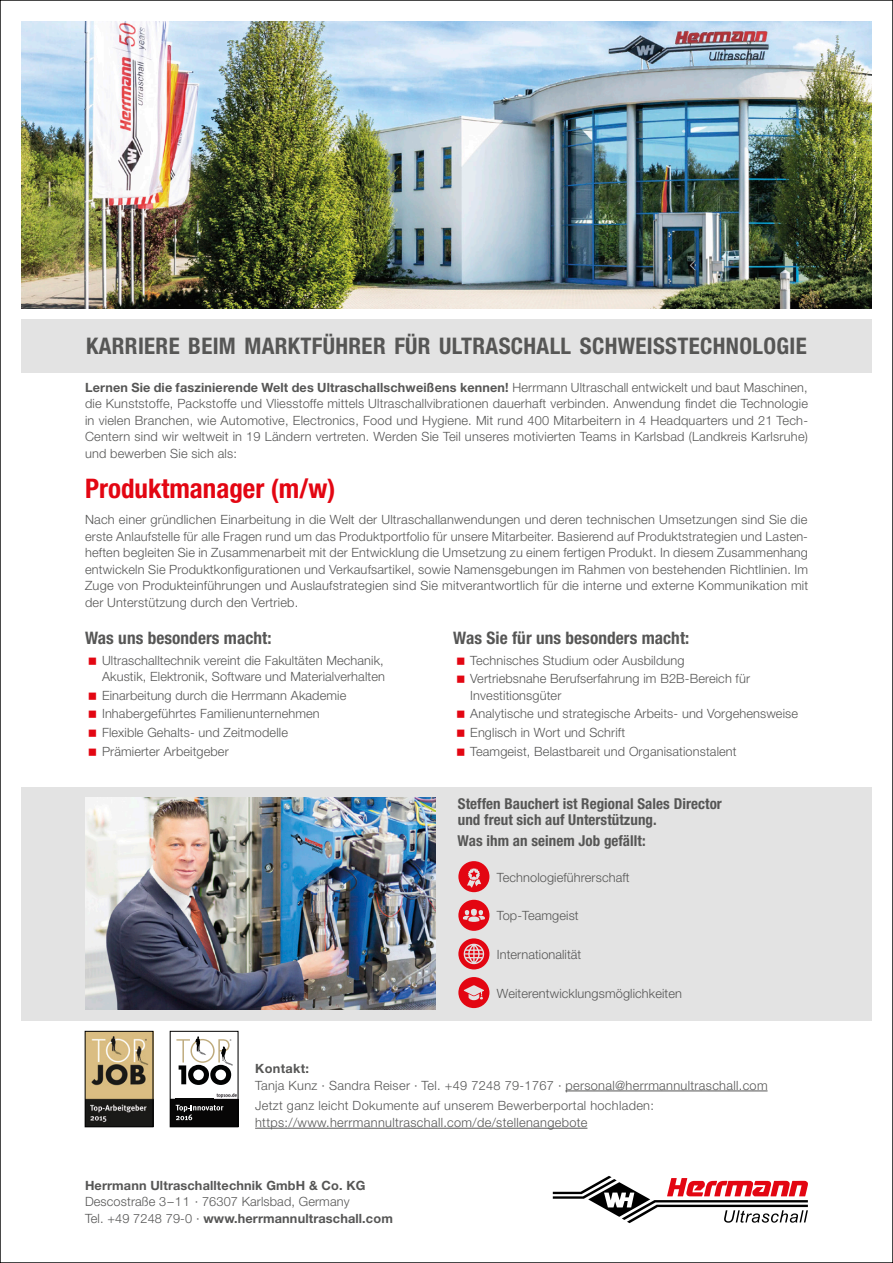
<style>
.page{position:relative;width:893px;height:1263px;background:#fff}
.page>*{position:absolute;margin:0;border:0;box-sizing:border-box;transform-origin:0 0}
.Fließtext{font:700 condensed 27px "Helvetica Neue LT Pro";color:#e30612}
.t1{font:700 condensed 22.95px "Helvetica Neue LT Pro";letter-spacing:.015em;color:#565655}
.Fließtext-2{font:700 condensed 17.25px "Helvetica Neue LT Pro";letter-spacing:.005em;color:#565655}
.Fließtext-3{font:700 condensed 15px/16.5px "Helvetica Neue LT Pro";letter-spacing:.005em;color:#565655}
.Fließtext-4{font:300 12.75px/16.5px "Helvetica Neue LT Pro";letter-spacing:.01em;color:#565655}
.t2{font:700 12.75px "Helvetica Neue LT Pro";letter-spacing:.01em;color:#565655}
.s1{font-weight:700}
.s2{font-weight:300}
</style>
<div class="page">
<div style="left:21px;top:787px;width:851px;height:233px;background:#e3e3e3"></div>
<img style="left:21px;top:21px;width:851px;height:287px">
<svg style="left:553px;top:1176px;width:255px;height:47px"></svg>
<div style="left:21px;top:319px;width:851px;height:53px;background:#e3e3e3"></div>
<hr style="left:565px;top:1090px;width:202px;height:1px;background:#565655">
<hr style="left:255px;top:1128px;width:332px;height:1px;background:#565655">
<img style="left:87px;top:1033px;width:64px;height:92px">
<div style="left:85px;top:1031px;width:68px;height:96px;border:1px solid #000"></div>
<svg style="left:172px;top:1036px;width:64px;height:63px"></svg>
<div style="left:170px;top:1099px;width:68px;height:28px;background:#070606"></div>
<svg style="left:176px;top:1105px;width:47px;height:15px"></svg>
<img style="left:215px;top:1092px;width:21px;height:6px">
<div style="left:170px;top:1031px;width:68px;height:96px;border:1px solid #000"></div>
<img style="left:85px;top:797px;width:351px;height:213px">
<svg style="left:458px;top:861px;width:31px;height:31px"></svg>
<svg style="left:458px;top:900px;width:31px;height:31px"></svg>
<svg style="left:458px;top:938px;width:31px;height:31px"></svg>
<svg style="left:458px;top:977px;width:31px;height:31px"></svg>
<p class="t1" style="left:86px;top:332px;width:722px">KARRIERE BEIM MARKTFÜHRER FÜR ULTRASCHALL SCHWEISSTECHNOLOGIE</p>
<p class="Fließtext-4" style="left:85px;top:379px;width:725px;text-align:justify"><span class="s1">Lernen Sie die faszinierende Welt des Ultraschallschweißens kennen!</span> Herrmann Ultraschall entwickelt und baut Maschinen, die Kunststoffe, Packstoffe und Vliesstoffe mittels Ultraschallvibrationen dauerhaft verbinden. Anwendung findet die Technologie in vielen Branchen, wie Automotive, Electronics, Food und Hygiene. Mit rund 400 Mitarbeitern in 4 Headquarters und 21 Tech-Centern sind wir weltweit in 19 Ländern vertreten. Werden Sie Teil unseres motivierten Teams in Karlsbad (Landkreis Karlsruhe) und bewerben Sie sich als:</p>
<p class="Fließtext" style="left:85px;top:473px;width:252px">Produktmanager (m/w)</p>
<p class="Fließtext-4" style="left:85px;top:511px;width:725px;text-align:justify">Nach einer gründlichen Einarbeitung in die Welt der Ultraschallanwendungen und deren technischen Umsetzungen sind Sie die erste Anlaufstelle für alle Fragen rund um das Produktportfolio für unsere Mitarbeiter. Basierend auf Produktstrategien und Lasten&shy;heften begleiten Sie in Zusammenarbeit mit der Entwicklung die Umsetzung zu einem fertigen Produkt. In diesem Zusammenhang entwickeln Sie Produktkonfigurationen und Verkaufsartikel, sowie Namensgebungen im Rahmen von bestehenden Richtlinien. Im Zuge von Produkteinführungen und Auslaufstrategien sind Sie mitverantwortlich für die interne und externe Kommunikation mit der Unterstützung durch den Vertrieb.</p>
<p class="Fließtext-2" style="left:85px;top:627px;width:188px">Was uns besonders macht:</p>
<p class="Fließtext-4" style="left:102px;top:651px;width:284px">Ultraschalltechnik vereint die Fakultäten Mechanik,<br>Akustik, Elektronik, Software und Materialverhalten</p>
<p class="Fließtext-4" style="left:102px;top:687px;width:246px">Einarbeitung durch die Herrmann Akademie</p>
<p class="Fließtext-4" style="left:102px;top:705px;width:219px">Inhabergeführtes Familienunternehmen</p>
<p class="Fließtext-4" style="left:102px;top:724px;width:187px">Flexible Gehalts- und Zeitmodelle</p>
<p class="Fließtext-4" style="left:102px;top:742px;width:128px">Prämierter Arbeitgeber</p>
<p class="Fließtext-2" style="left:453px;top:627px;width:238px">Was Sie für uns besonders macht:</p>
<p class="Fließtext-4" style="left:470px;top:651px;width:216px">Technisches Studium oder Ausbildung</p>
<p class="Fließtext-4" style="left:470px;top:670px;width:281px">Vertriebsnahe Berufserfahrung im B2B-Bereich für<br>Investitionsgüter</p>
<p class="Fließtext-4" style="left:470px;top:705px;width:329px">Analytische und strategische Arbeits- und Vorgehensweise</p>
<p class="Fließtext-4" style="left:470px;top:724px;width:156px">Englisch in Wort und Schrift</p>
<p class="Fließtext-4" style="left:470px;top:742px;width:268px">Teamgeist, Belastbareit und Organisationstalent</p>
<p class="Fließtext-3" style="left:458px;top:795px;width:266px">Steffen Bauchert ist Regional Sales Director und freut sich auf Unterstützung.</p>
<p class="Fließtext-3" style="left:457px;top:832px;width:190px">Was ihm an seinem Job gefällt:</p>
<p class="Fließtext-4" style="left:497px;top:869px;width:134px">Technologieführerschaft</p>
<p class="Fließtext-4" style="left:497px;top:907px;width:83px">Top-Teamgeist</p>
<p class="Fließtext-4" style="left:497px;top:946px;width:86px">Internationalität</p>
<p class="Fließtext-4" style="left:497px;top:984px;width:187px">Weiterentwicklungsmöglichkeiten</p>
<p class="Fließtext-4" style="left:255px;top:1060px;width:514px"><span class="s1">Kontakt:<br></span>Tanja Kunz · Sandra Reiser · Tel. +49 7248 79-1767 · personal@herrmannultraschall.com</p>
<p class="Fließtext-4" style="left:255px;top:1097px;width:400px">Jetzt ganz leicht Dokumente auf unserem Bewerberportal hochladen: https://www.herrmannultraschall.com/de/stellenangebote</p>
<p class="t2" style="left:85px;top:1177px;width:282px">Herrmann Ultraschalltechnik GmbH &amp; Co. KG</p>
<p class="Fließtext-4" style="left:85px;top:1193px;width:266px">Descostraße 3–11 · 76307 Karlsbad, Germany</p>
<p class="t2" style="left:85px;top:1210px;width:309px"><span class="s2">Tel. +49 7248 79-0 ·</span> www.herrmannultraschall.com</p>
</div>
